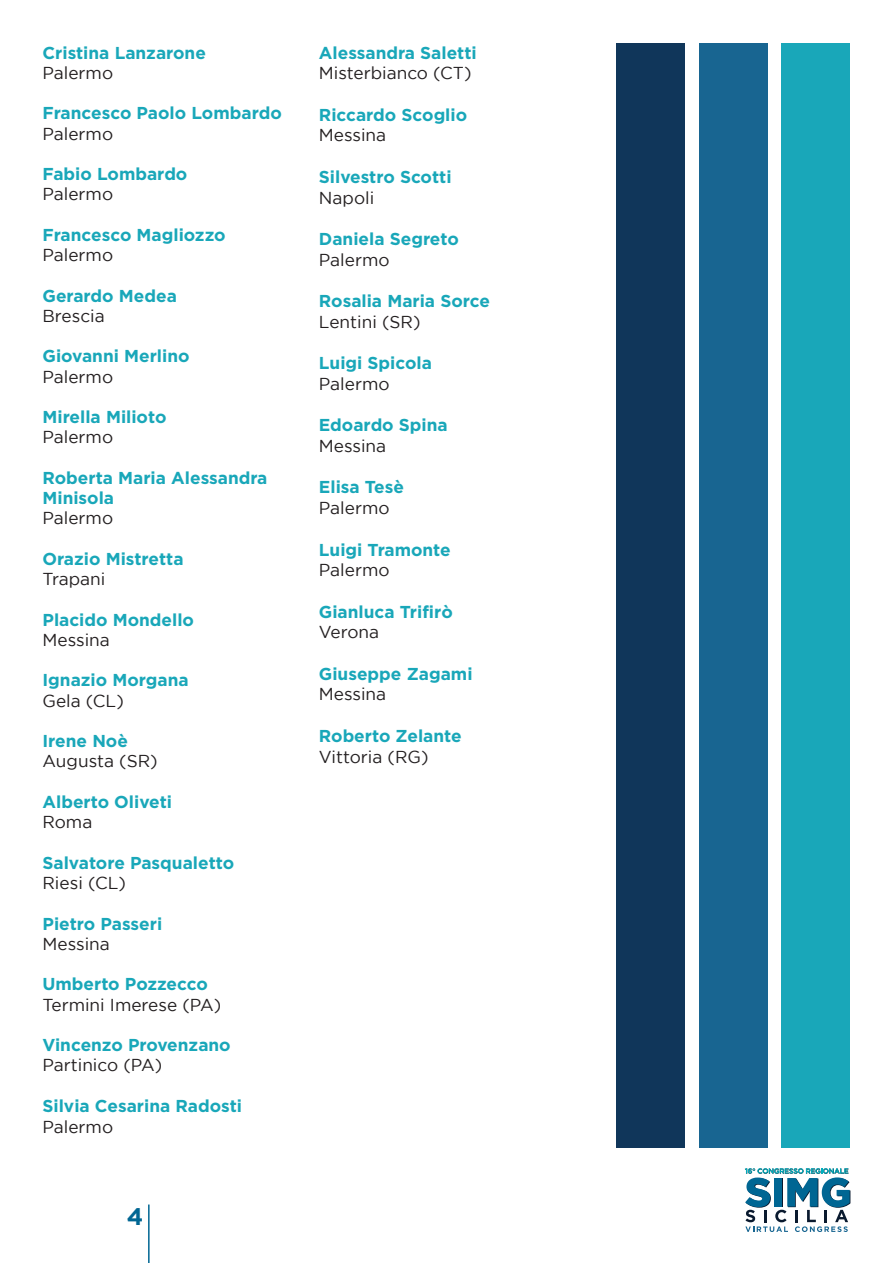
<style>
.page{position:relative;width:893px;height:1263px;background:#fff}
.page>*{position:absolute;margin:0;border:0;box-sizing:border-box;transform-origin:0 0}
.t1{font:700 24px "Gotham";color:#006693}
.t2{font:700 17.25px/20.2px "Gotham";color:#19a7b9}
.t3{font:17.25px "Gotham";color:#231f20}
</style>
<div class="page">
<hr style="left:148px;top:1204px;width:2px;height:59px;background:#006693">
<svg style="left:745px;top:1168px;width:105px;height:64px"></svg>
<div style="left:781px;top:43px;width:69px;height:1105px;background:#19a7b9"></div>
<div style="left:617px;top:43px;width:68px;height:1105px;background:#10365a"></div>
<div style="left:699px;top:43px;width:68px;height:1105px;background:#186591"></div>
<p class="t2" style="left:43px;top:42px;width:165px">Cristina Lanzarone</p>
<p class="t3" style="left:43px;top:63px;width:72px">Palermo</p>
<p class="t2" style="left:43px;top:103px;width:241px">Francesco Paolo Lombardo</p>
<p class="t3" style="left:43px;top:124px;width:72px">Palermo</p>
<p class="t2" style="left:43px;top:163px;width:146px">Fabio Lombardo</p>
<p class="t3" style="left:43px;top:185px;width:72px">Palermo</p>
<p class="t2" style="left:43px;top:224px;width:185px">Francesco Magliozzo</p>
<p class="t3" style="left:43px;top:245px;width:72px">Palermo</p>
<p class="t2" style="left:43px;top:285px;width:136px">Gerardo Medea</p>
<p class="t3" style="left:43px;top:306px;width:64px">Brescia</p>
<p class="t2" style="left:43px;top:346px;width:149px">Giovanni Merlino</p>
<p class="t3" style="left:43px;top:367px;width:72px">Palermo</p>
<p class="t2" style="left:43px;top:406px;width:125px">Mirella Milioto</p>
<p class="t3" style="left:43px;top:428px;width:72px">Palermo</p>
<p class="t2" style="left:43px;top:467px;width:226px">Roberta Maria Alessandra<br>Minisola</p>
<p class="t3" style="left:43px;top:509px;width:72px">Palermo</p>
<p class="t2" style="left:43px;top:548px;width:143px">Orazio Mistretta</p>
<p class="t3" style="left:43px;top:569px;width:64px">Trapani</p>
<p class="t2" style="left:43px;top:609px;width:153px">Placido Mondello</p>
<p class="t3" style="left:43px;top:630px;width:69px">Messina</p>
<p class="t2" style="left:43px;top:670px;width:148px">Ignazio Morgana</p>
<p class="t3" style="left:43px;top:691px;width:83px">Gela (CL)</p>
<p class="t2" style="left:43px;top:730px;width:87px">Irene Noè</p>
<p class="t3" style="left:43px;top:752px;width:117px">Augusta (SR)</p>
<p class="t2" style="left:43px;top:791px;width:131px">Alberto Oliveti</p>
<p class="t3" style="left:43px;top:813px;width:51px">Roma</p>
<p class="t2" style="left:43px;top:852px;width:193px">Salvatore Pasqualetto</p>
<p class="t3" style="left:43px;top:873px;width:85px">Riesi (CL)</p>
<p class="t2" style="left:43px;top:913px;width:121px">Pietro Passeri</p>
<p class="t3" style="left:43px;top:934px;width:69px">Messina</p>
<p class="t2" style="left:43px;top:974px;width:167px">Umberto Pozzecco</p>
<p class="t3" style="left:43px;top:995px;width:180px">Termini Imerese (PA)</p>
<p class="t2" style="left:43px;top:1034px;width:190px">Vincenzo Provenzano</p>
<p class="t3" style="left:43px;top:1056px;width:121px">Partinico (PA)</p>
<p class="t2" style="left:43px;top:1095px;width:201px">Silvia Cesarina Radosti</p>
<p class="t3" style="left:43px;top:1117px;width:72px">Palermo</p>
<h1 class="t1" style="left:127px;top:1202px;width:18px">4</h1>
<p class="t2" style="left:319px;top:42px;width:159px">Alessandra Saletti</p>
<p class="t3" style="left:319px;top:64px;width:154px">Misterbianco (CT)</p>
<p class="t2" style="left:319px;top:104px;width:150px">Riccardo Scoglio</p>
<p class="t3" style="left:319px;top:126px;width:69px">Messina</p>
<p class="t2" style="left:319px;top:166px;width:134px">Silvestro Scotti</p>
<p class="t3" style="left:319px;top:188px;width:57px">Napoli</p>
<p class="t2" style="left:319px;top:228px;width:141px">Daniela Segreto</p>
<p class="t3" style="left:319px;top:250px;width:72px">Palermo</p>
<p class="t2" style="left:319px;top:290px;width:173px">Rosalia Maria Sorce</p>
<p class="t3" style="left:319px;top:312px;width:103px">Lentini (SR)</p>
<p class="t2" style="left:319px;top:353px;width:115px">Luigi Spicola</p>
<p class="t3" style="left:319px;top:374px;width:72px">Palermo</p>
<p class="t2" style="left:319px;top:415px;width:130px">Edoardo Spina</p>
<p class="t3" style="left:319px;top:436px;width:69px">Messina</p>
<p class="t2" style="left:319px;top:477px;width:87px">Elisa Tesè</p>
<p class="t3" style="left:319px;top:498px;width:72px">Palermo</p>
<p class="t2" style="left:319px;top:539px;width:133px">Luigi Tramonte</p>
<p class="t3" style="left:319px;top:561px;width:72px">Palermo</p>
<p class="t2" style="left:319px;top:601px;width:135px">Gianluca Trifirò</p>
<p class="t3" style="left:319px;top:623px;width:62px">Verona</p>
<p class="t2" style="left:319px;top:663px;width:155px">Giuseppe Zagami</p>
<p class="t3" style="left:319px;top:685px;width:69px">Messina</p>
<p class="t2" style="left:319px;top:725px;width:144px">Roberto Zelante</p>
<p class="t3" style="left:319px;top:747px;width:111px">Vittoria (RG)</p>
</div>
